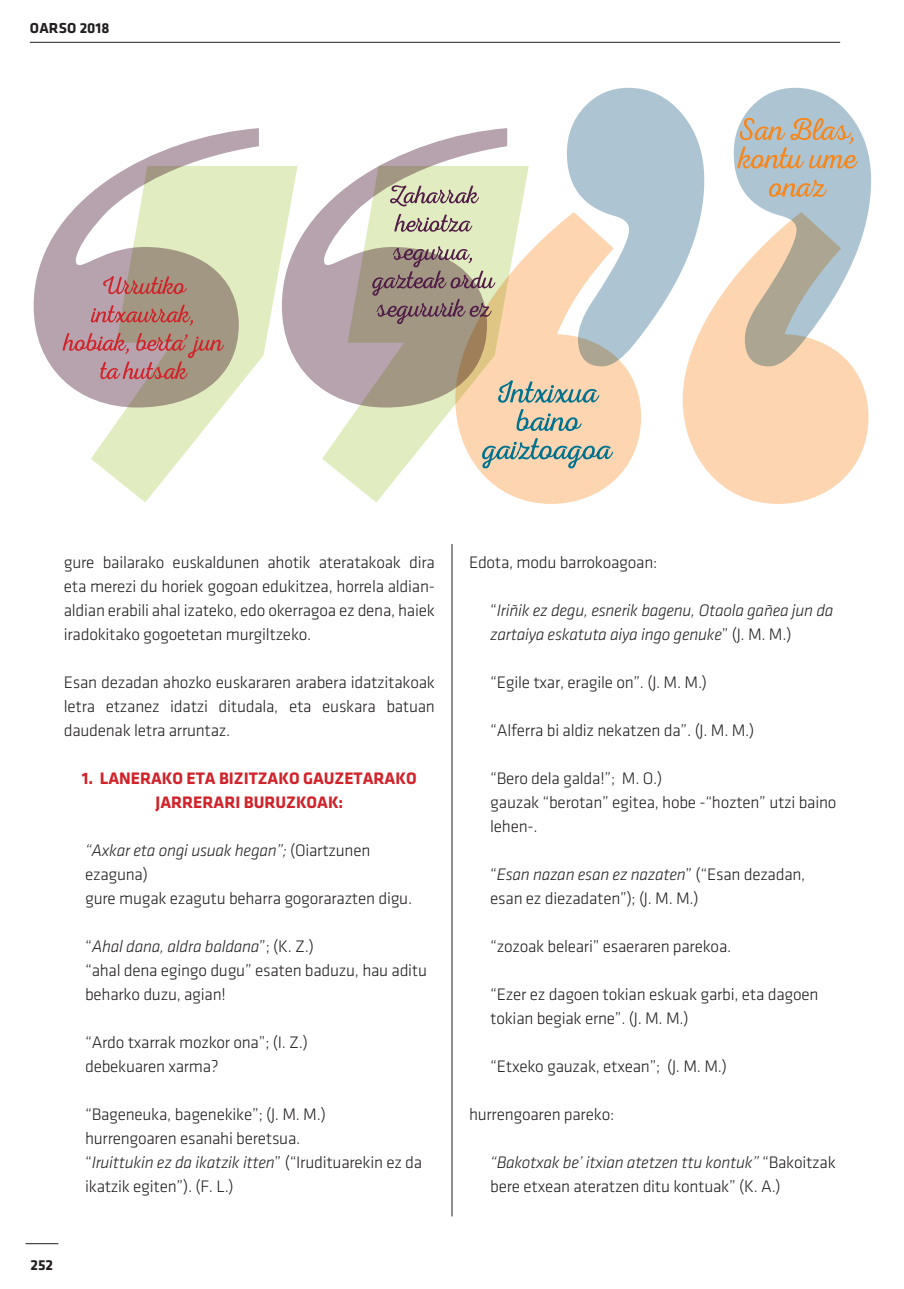
<style>
.page{position:relative;width:904px;height:1289px;background:#fff}
.page>*{position:absolute;margin:0;border:0;box-sizing:border-box;transform-origin:0 0}
.t1{font:300 17.25px/24px "Klavika";letter-spacing:-.015em;color:#231f20}
.t2{font:italic 300 17.25px/24px "Klavika";letter-spacing:-.015em;color:#231f20}
.t3{font:700 17.25px/24px "Klavika";color:#d1232a;text-align:center}
.t4{font:700 15px "Klavika";color:#231f20}
.s1{font-style:normal}
.s2{font-style:italic}
</style>
<div class="page">
<hr style="left:451px;top:544px;width:1px;height:672px;background:#231f20">
<svg style="left:34px;top:128px;width:473px;height:271px"></svg>
<svg style="left:91px;top:166px;width:437px;height:336px"></svg>
<svg style="left:567px;top:88px;width:303px;height:124px;fill:#adc5d3"></svg>
<svg style="left:455px;top:212px;width:413px;height:292px;fill:#fdd6b1"></svg>
<svg style="left:63px;top:333px;width:161px;height:46px;background:#b38886"></svg>
<svg style="left:91px;top:304px;width:102px;height:21px;background:#b17c76"></svg>
<svg style="left:103px;top:276px;width:84px;height:18px;background:#b37670"></svg>
<svg style="left:372px;top:246px;width:123px;height:78px;background:#9f9183"></svg>
<svg style="left:394px;top:214px;width:78px;height:18px"></svg>
<svg style="left:390px;top:185px;width:89px;height:21px;background:#bab49f"></svg>
<svg style="left:482px;top:438px;width:131px;height:30px;background:#c1bea8"></svg>
<svg style="left:516px;top:409px;width:65px;height:22px"></svg>
<svg style="left:498px;top:380px;width:101px;height:22px;background:#b3b8a7"></svg>
<svg style="left:768px;top:180px;width:58px;height:17px"></svg>
<svg style="left:737px;top:118px;width:120px;height:50px;background:#bfb6a7"></svg>
<hr style="left:26px;top:1243px;width:32px;height:1px;background:#231f20">
<hr style="left:30px;top:42px;width:809px;height:1px;background:#231f20">
<p class="t4" style="left:30px;top:20px;width:81px">OARSO 2018</p>
<p class="t1" style="left:64px;top:550px;width:372px;text-align:justify">gure bailarako euskaldunen ahotik ateratakoak dira eta merezi du horiek gogoan edukitzea, horrela aldian&shy;aldian erabili ahal izateko, edo okerragoa ez dena, haiek iradokitako gogoetetan murgiltzeko.</p>
<p class="t1" style="left:64px;top:670px;width:372px;text-align:justify">Esan dezadan ahozko euskararen arabera idatzitakoak letra etzanez idatzi ditudala, eta euskara batuan daudenak letra arruntaz.</p>
<p class="t3" style="left:82px;top:766px;width:336px">1. LANERAKO ETA BIZITZAKO GAUZETARAKO<br>JARRERARI BURUZKOAK:</p>
<p class="t2" style="left:85px;top:838px;width:286px">“Axkar eta ongi usuak hegan”; <span class="s1">(Oiartzunen ezaguna)</span></p>
<p class="t1" style="left:85px;top:886px;width:328px">gure mugak ezagutu beharra gogorarazten digu.</p>
<p class="t2" style="left:85px;top:934px;width:230px"><span class="s1">“</span>Ahal dana, aldra baldana<span class="s1">”; (K. Z.)</span></p>
<p class="t1" style="left:85px;top:958px;width:343px">“ahal dena egingo dugu” esaten baduzu, hau aditu beharko duzu, agian!</p>
<p class="t1" style="left:85px;top:1030px;width:224px">“Ardo txarrak mozkor ona”; (I. Z.)</p>
<p class="t1" style="left:85px;top:1054px;width:135px">debekuaren xarma?</p>
<p class="t1" style="left:85px;top:1102px;width:242px">“Bageneuka, bagenekike”; (J. M. M.)</p>
<p class="t1" style="left:85px;top:1126px;width:217px">hurrengoaren esanahi beretsua.</p>
<p class="t1" style="left:85px;top:1150px;width:338px">“<span class="s2">Iruittukin ez da ikatzik itten</span>” (“Irudituarekin ez da ikatzik egiten”). (F. L.)</p>
<p class="t4" style="left:31px;top:1256px;width:24px">252</p>
<p class="t1" style="left:469px;top:550px;width:190px">Edota, modu barrokoagoan:</p>
<p class="t2" style="left:490px;top:598px;width:344px"><span class="s1">“</span>Iriñik ez degu, esnerik bagenu, Otaola gañea jun da zartaiya eskatuta aiya ingo genuke<span class="s1">” (J. M. M.)</span></p>
<p class="t1" style="left:490px;top:670px;width:218px">“Egile txar, eragile on”. (J. M. M.)</p>
<p class="t1" style="left:490px;top:718px;width:265px">“Alferra bi aldiz nekatzen da”. (J. M. M.)</p>
<p class="t1" style="left:490px;top:766px;width:173px">“Bero dela galda!”; M. O.)</p>
<p class="t1" style="left:490px;top:790px;width:347px">gauzak “berotan” egitea, hobe -“hozten” utzi baino lehen-.</p>
<p class="t1" style="left:490px;top:862px;width:316px">“<span class="s2">Esan nazan esan ez nazaten</span>” (“Esan dezadan, esan ez diezadaten”); (J. M. M.)</p>
<p class="t1" style="left:490px;top:934px;width:242px">“zozoak beleari” esaeraren parekoa.</p>
<p class="t1" style="left:490px;top:982px;width:329px">“Ezer ez dagoen tokian eskuak garbi, eta dagoen tokian begiak erne”. (J. M. M.)</p>
<p class="t1" style="left:490px;top:1054px;width:238px">“Etxeko gauzak, etxean”; (J. M. M.)</p>
<p class="t1" style="left:469px;top:1102px;width:147px">hurrengoaren pareko:</p>
<p class="t1" style="left:490px;top:1150px;width:347px"><span class="s2">“Bakotxak be’ itxian atetzen ttu kontuk”</span> “Bakoitzak bere etxean ateratzen ditu kontuak” (K. A.)</p>
</div>
